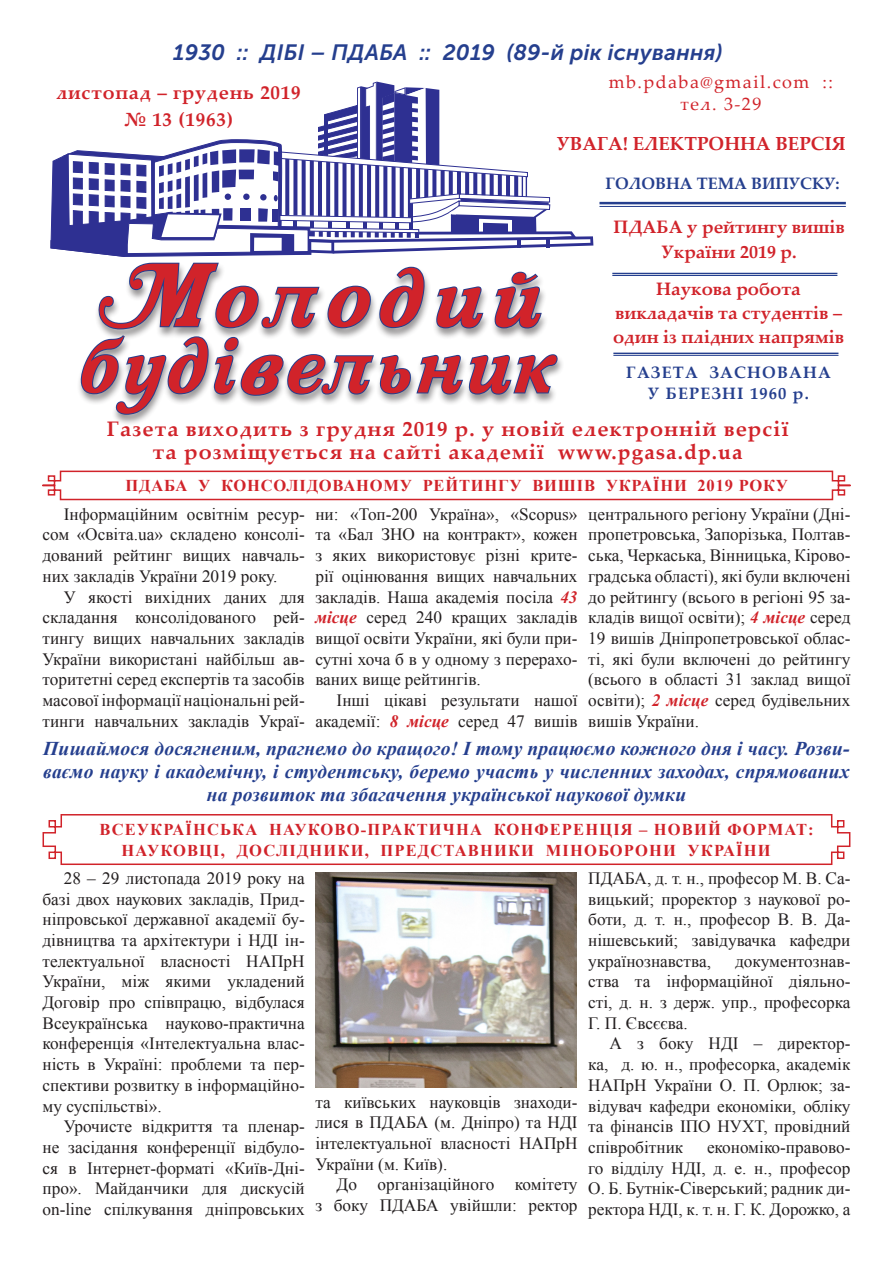
<style>
.page{position:relative;width:893px;height:1263px;background:#fff}
.page>*{position:absolute;margin:0;border:0;box-sizing:border-box;transform-origin:0 0}
.t1{font:900 88.35px "Country Western Swing";letter-spacing:.09em;color:#d1232a}
.t2{font:900 83.25px "Country Western Swing";letter-spacing:.04em;color:#d1232a;scale:.95 1}
.t3{font:italic 22.05px "Museo Sans Cyrl 700";letter-spacing:.01em;color:#253f8e}
.t4{font:700 21px/22.5px "Palatino Linotype";letter-spacing:.05em;color:#d1232a;text-align:center}
.t5{font:italic 700 19.5px/23.4px "Times New Roman";letter-spacing:.01em;color:#253f8e;text-align:center}
.t6{font:700 19.05px/27px "Palatino Linotype";letter-spacing:.04em;color:#d1232a;text-align:center}
.t7{font:700 18.9px "Palatino Linotype";color:#d1232a}
.t8{font:700 18px/24px "Palatino Linotype";color:#d1232a;text-align:center}
.t9{font:18px/21.6px "Palatino Linotype";letter-spacing:.08em;color:#d1232a;text-align:center}
.Основной_текст{font:17.25px/20.7px "Times New Roman";color:#231f20;text-align:justify}
.Заглавие{font:700 16.5px/21px "Times New Roman";letter-spacing:.07em;color:#d1232a}
.Заглавие-2{font:700 16.5px "Times New Roman";letter-spacing:.05em;color:#d1232a}
.t10{font:700 16.5px/21px "Palatino Linotype";letter-spacing:.07em;color:#253f8e;text-align:center}
.t11{font:700 16.5px "Palatino Linotype";color:#253f8e}
.s1{font-weight:700;font-style:italic;color:#d1232a}
</style>
<div class="page">
<svg style="left:50px;top:82px;width:543px;height:342px"></svg>
<hr style="left:599px;top:202px;width:247px;height:2px;background:#253f8e">
<hr style="left:599px;top:206px;width:247px;height:1px;background:#253f8e">
<hr style="left:612px;top:273px;width:225px;height:1px;background:#253f8e">
<hr style="left:612px;top:275px;width:225px;height:1px;background:#253f8e">
<hr style="left:613px;top:353px;width:225px;height:1px;background:#253f8e">
<hr style="left:613px;top:355px;width:225px;height:1px;background:#253f8e">
<svg style="left:42px;top:814px;width:809px;height:51px"></svg>
<svg style="left:42px;top:470px;width:809px;height:31px"></svg>
<img style="left:315px;top:872px;width:261px;height:215px">
<p class="t3" style="left:173px;top:40px;width:551px">1930 :: ДІБІ – ПДАБА :: 2019 (89-й рік існування)</p>
<p class="t6" style="left:56px;top:78px;width:246px">листопад – грудень 2019 № 13 (1963)</p>
<p class="t9" style="left:609px;top:70px;width:226px">mb.pdaba@gmail.com :: тел. 3-29</p>
<p class="t7" style="left:557px;top:130px;width:290px">УВАГА! ЕЛЕКТРОННА ВЕРСІЯ</p>
<h1 class="t1" style="left:96px;top:247px;width:463px">Молодий</h1>
<h2 class="t2" style="left:84px;top:318px;width:502px">будівельник</h2>
<p class="t11" style="left:606px;top:171px;width:236px">ГОЛОВНА ТЕМА ВИПУСКУ:</p>
<p class="t8" style="left:614px;top:213px;width:233px;line-height:25.5px">ПДАБА у рейтингу вишів<br>України 2019 р.</p>
<p class="t8" style="left:613px;top:277px;width:232px">Наукова робота викладачів та студентів – один із плідних напрямів</p>
<p class="t10" style="left:626px;top:361px;width:206px">ГАЗЕТА ЗАСНОВАНА<br>У БЕРЕЗНІ 1960 р.</p>
<p class="t4" style="left:107px;top:417px;width:683px">Газета виходить з грудня 2019 р. у новій електронній версії та розміщується на сайті академії www.pgasa.dp.ua</p>
<p class="Заглавие-2" style="left:126px;top:474px;width:664px">ПДАБА У КОНСОЛІДОВАНОМУ РЕЙТИНГУ ВИШІВ УКРАЇНИ 2019 РОКУ</p>
<p class="Основной_текст" style="left:43px;top:503px;width:264px;text-indent:21px">Інформаційним освітнім ресур&shy;сом «Освіта.ua» складено консолі&shy;дований рейтинг вищих навчаль&shy;них закладів України 2019 року.</p>
<p class="Основной_текст" style="left:43px;top:586px;width:264px;text-indent:21px">У якості вихідних даних для складання консолідованого рей&shy;тингу вищих навчальних закладів України використані найбільш ав&shy;торитетні серед експертів та засобів масової інформації національні рей&shy;тинги навчальних закладів Украї-</p>
<p class="Основной_текст" style="left:588px;top:503px;width:264px">центрального регіону України (Дні&shy;пропетровська, Запорізька, Полтав&shy;ська, Черкаська, Вінницька, Кірово&shy;градська області), які були включені до рейтингу (всього в регіоні 95 за&shy;кладів вищої освіти); <span class="s1">4 місце</span> серед 19 вишів Дніпропетровської облас&shy;ті, які були включені до рейтингу (всього в області 31 заклад вищої освіти); <span class="s1">2 місце</span> серед будівельних вишів України.</p>
<p class="t5" style="left:43px;top:736px;width:808px">Пишаймося досягненим, прагнемо до кращого! І тому працюємо кожного дня і часу. Розви&shy;ваємо науку і академічну, і студентську, беремо участь у численних заходах, спрямованих на розвиток та збагачення української наукової думки</p>
<p class="Основной_текст" style="left:315px;top:503px;width:264px">ни: «Топ-200 Україна», «Scopus» та «Бал ЗНО на контракт», кожен з яких використовує різні крите&shy;рії оцінювання вищих навчальних закладів. Наша академія посіла <span class="s1">43 місце</span> серед 240 кращих закладів вищої освіти України, які були при&shy;сутні хоча б в у одному з перерахо&shy;ваних вище рейтингів.</p>
<p class="Основной_текст" style="left:315px;top:690px;width:264px;text-align:right">Інші цікаві результати нашої академії: <span class="s1">8 місце</span> серед 47 вишів</p>
<p class="Заглавие" style="left:122px;top:818px;width:694px;text-indent:-22px">ВСЕУКРАЇНСЬКА НАУКОВО-ПРАКТИЧНА КОНФЕРЕНЦІЯ – НОВИЙ ФОРМАТ:<br>НАУКОВЦІ, ДОСЛІДНИКИ, ПРЕДСТАВНИКИ МІНОБОРОНИ УКРАЇНИ</p>
<p class="Основной_текст" style="left:43px;top:867px;width:264px;text-indent:21px">28 – 29 листопада 2019 року на базі двох наукових закладів, Прид&shy;ніпровської державної академії бу&shy;дівництва та архітектури і НДІ ін&shy;телектуальної власності НАПрН України, між якими укладений Договір про співпрацю, відбулася Всеукраїнська науково-практична конференція «Інтелектуальна влас&shy;ність в Україні: проблеми та пер&shy;спективи розвитку в інформаційно&shy;му суспільстві».</p>
<p class="Основной_текст" style="left:43px;top:1116px;width:264px;text-indent:21px">Урочисте відкриття та пленар&shy;не засідання конференції відбуло&shy;ся в Інтернет-форматі «Київ-Дні&shy;про». Майданчики для дискусій on-line спілкування дніпровських</p>
<p class="Основной_текст" style="left:588px;top:867px;width:264px">ПДАБА, д. т. н., професор М. В. Са&shy;вицький; проректор з наукової ро&shy;боти, д. т. н., професор В. В. Да&shy;нішевський; завідувачка кафедри українознавства,</p>
<p class="Основной_текст" style="left:588px;top:950px;width:264px;text-indent:147px">документознав&shy;ства та інформаційної діяльно&shy;сті, д. н. з держ. упр., професорка Г. П. Євсєєва.</p>
<p class="Основной_текст" style="left:588px;top:1033px;width:264px;text-indent:21px">А з боку НДІ – директор&shy;ка, д. ю. н., професорка, академік НАПрН України О. П. Орлюк; за&shy;відувач кафедри економіки, обліку та фінансів ІПО НУХТ, провідний співробітник</p>
<p class="Основной_текст" style="left:315px;top:1091px;width:264px">та київських науковців знаходи&shy;лися в ПДАБА (м. Дніпро) та НДІ інтелектуальної власності НАПрН України (м. Київ).</p>
<p class="Основной_текст" style="left:315px;top:1174px;width:264px;text-align:right">До організаційного комітету<br>з боку ПДАБА увійшли: ректор</p>
<p class="Основной_текст" style="left:588px;top:1136px;width:264px;text-indent:119px">економіко-правово&shy;го відділу НДІ, д. е. н., професор О. Б. Бутнік-Сіверський; радник ди&shy;ректора НДІ, к. т. н. Г. К. Дорожко, а</p>
</div>
